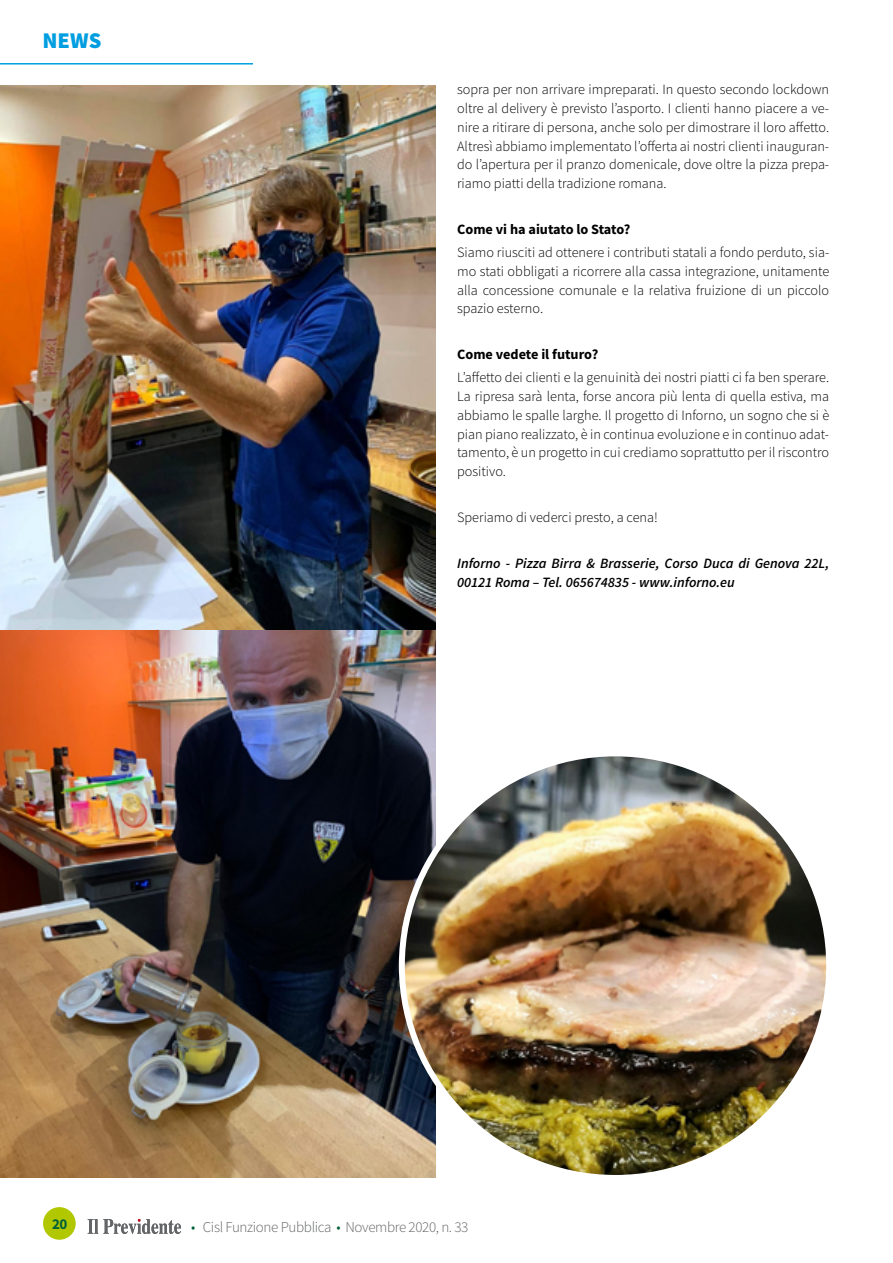
<style>
.page{position:relative;width:893px;height:1263px;background:#fff}
.page>*{position:absolute;margin:0;border:0;box-sizing:border-box;transform-origin:0 0}
.t1{font:900 22.5px "Source Sans Pro";color:#009ee0}
.t2{font:300 15px "Source Sans Pro";letter-spacing:-.025em;color:#646567}
.t3{font:700 15px "Source Sans Pro";color:#006038}
.t4{font:300 14.25px/18.8px "Source Sans Pro";color:#000;text-align:justify}
.t5{font:italic 600 14.25px/18.8px "Source Sans Pro";color:#000}
.t6{font:700 14.25px "Source Sans Pro";color:#000}
.s1{color:#006038}
</style>
<div class="page">
<div style="left:43px;top:1207px;width:33px;height:33px;background:#b1c800;border-radius:50%"></div>
<svg style="left:88px;top:1219px;width:93px;height:15px"></svg>
<img style="left:0;top:86px;width:436px;height:1092px">
<hr style="left:0;top:63px;width:253px;height:2px;background:#009ee0">
<img style="left:402px;top:755px;width:423px;height:423px">
<h1 class="t1" style="left:43px;top:25px;width:60px">NEWS</h1>
<p class="t4" style="left:457px;top:80px;width:374px">sopra per non arrivare impreparati. In questo secondo lockdown oltre al delivery è previsto l’asporto. I clienti hanno piacere a ve&shy;nire a ritirare di persona, anche solo per dimostrare il loro affetto.<br>Altresì abbiamo implementato l’offerta ai nostri clienti inauguran&shy;do l’apertura per il pranzo domenicale, dove oltre la pizza prepa&shy;riamo piatti della tradizione romana.</p>
<p class="t6" style="left:457px;top:220px;width:175px">Come vi ha aiutato lo Stato?</p>
<p class="t4" style="left:457px;top:243px;width:374px">Siamo riusciti ad ottenere i contributi statali a fondo perduto, sia&shy;mo stati obbligati a ricorrere alla cassa integrazione, unitamente alla concessione comunale e la relativa fruizione di un piccolo spazio esterno.</p>
<p class="t6" style="left:457px;top:345px;width:143px">Come vedete il futuro?</p>
<p class="t4" style="left:457px;top:368px;width:374px">L’affetto dei clienti e la genuinità dei nostri piatti ci fa ben sperare.<br>La ripresa sarà lenta, forse ancora più lenta di quella estiva, ma abbiamo le spalle larghe. Il progetto di Inforno, un sogno che si è pian piano realizzato, è in continua evoluzione e in continuo adat&shy;tamento, è un progetto in cui crediamo soprattutto per il riscontro positivo.</p>
<p class="t4" style="left:457px;top:508px;width:202px">Speriamo di vederci presto, a cena!</p>
<p class="t5" style="left:457px;top:554px;width:374px">Inforno - Pizza Birra &amp; Brasserie, Corso Duca di Genova 22L,<br>00121 Roma – Tel. 065674835 - www.inforno.eu</p>
<p class="t3" style="left:52px;top:1214px;width:17px">20</p>
<p class="t2" style="left:191px;top:1218px;width:279px"><span class="s1">•</span> Cisl Funzione Pubblica <span class="s1">•</span> Novembre 2020, n. 33</p>
</div>
